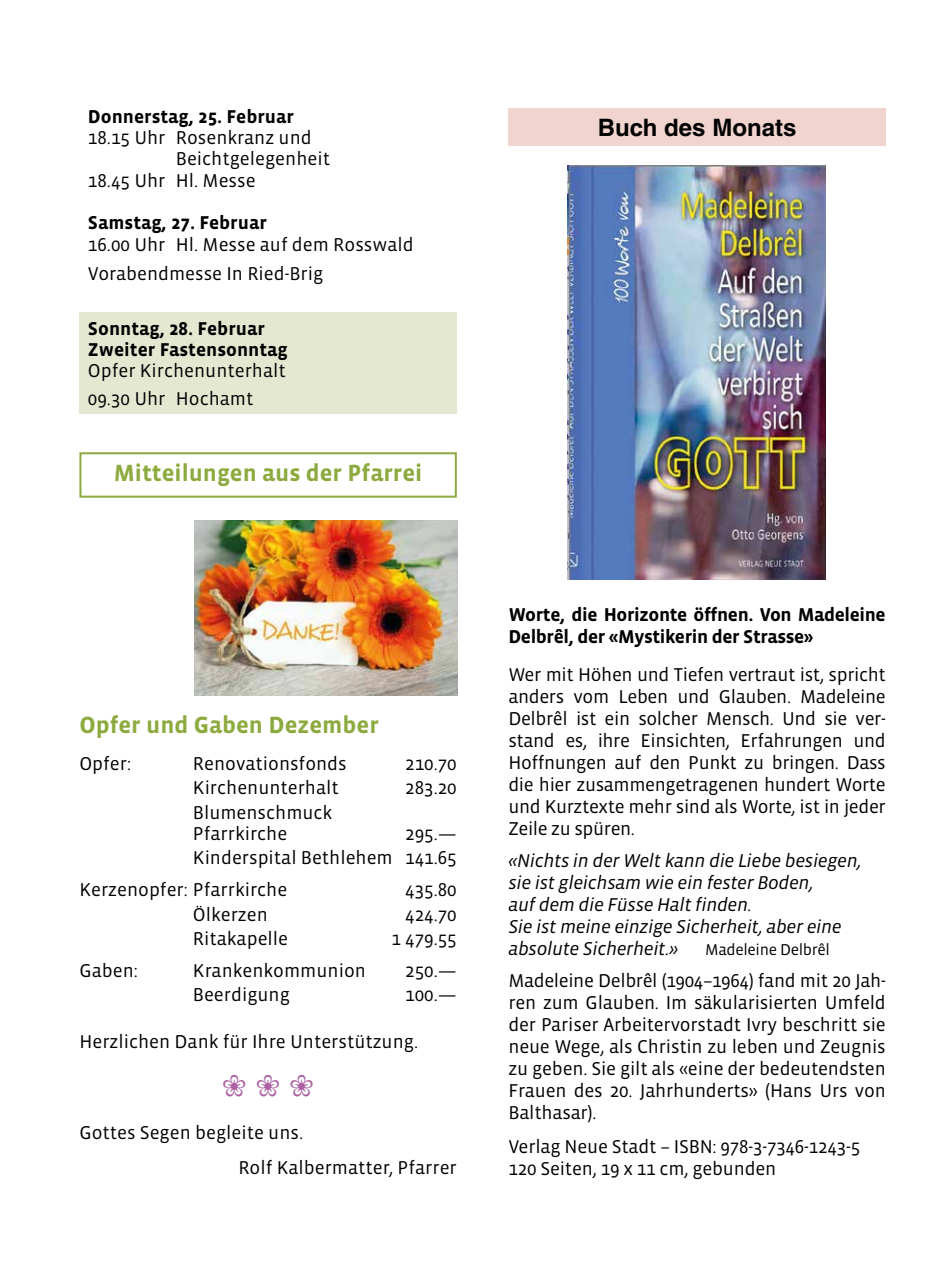
<style>
.page{position:relative;width:942px;height:1276px;background:#fff}
.page>*{position:absolute;margin:0;border:0;box-sizing:border-box;transform-origin:0 0}
.t1{font:30px "Zapf Dingbats ITC";color:#aa60a3}
.t2{font:700 24px "Vista Sans";color:#8daa3f}
.t3{font:700 24px "Helvetica";color:#000}
.t4{font:19px/22px "Vista Sans";color:#000}
.t5{font:italic 19px/22px "Vista Sans";letter-spacing:-.02em;color:#000}
.t6{font:700 19px/21px "Vista Sans";color:#000}
.t7{font:700 19px/22px "Vista Sans";letter-spacing:-.02em;color:#000}
.t8{font:16px "Vista Sans";letter-spacing:-.02em;color:#000}
</style>
<div class="page">
<div style="left:79px;top:312px;width:377px;height:101px;background:#e4e8d1"></div>
<div style="left:79px;top:452px;width:377px;height:45px;border:2px solid #8daa3f"></div>
<img style="left:194px;top:520px;width:263px;height:175px">
<div style="left:508px;top:108px;width:377px;height:38px;background:#f0d4cd"></div>
<img style="left:567px;top:165px;width:258px;height:414px">
<p class="t6" style="left:88px;top:106px;width:207px">Donnerstag, 25. Februar</p>
<p class="t4" style="left:88px;top:127px;width:225px">18.15 Uhr Rosenkranz und</p>
<p class="t4" style="left:176px;top:148px;width:155px">Beichtgelegenheit</p>
<p class="t4" style="left:88px;top:170px;width:169px">18.45 Uhr Hl. Messe</p>
<p class="t6" style="left:88px;top:213px;width:180px">Samstag, 27. Februar</p>
<p class="t4" style="left:88px;top:230px;width:327px;line-height:28.8px">16.00 Uhr Hl. Messe auf dem Rosswald<br>Vorabendmesse In Ried-Brig</p>
<p class="t6" style="left:88px;top:318px;width:201px">Sonntag, 28. Februar<br>Zweiter Fastensonntag</p>
<p class="t4" style="left:88px;top:357px;width:199px;line-height:28px">Opfer Kirchenunterhalt<br>09.30 Uhr Hochamt</p>
<p class="t2" style="left:114px;top:461px;width:310px">Mitteilungen aus der Pfarrei</p>
<p class="t2" style="left:79px;top:713px;width:301px">Opfer und Gaben Dezember</p>
<p class="t4" style="left:79px;top:753px;width:53px">Opfer:</p>
<p class="t4" style="left:193px;top:753px;width:155px">Renovationsfonds</p>
<p class="t4" style="left:405px;top:753px;width:53px">210.70</p>
<p class="t4" style="left:193px;top:777px;width:147px">Kirchenunterhalt</p>
<p class="t4" style="left:405px;top:777px;width:53px">283.20</p>
<p class="t4" style="left:193px;top:802px;width:141px;line-height:21.4px">Blumenschmuck<br>Pfarrkirche</p>
<p class="t4" style="left:193px;top:822px;width:265px;line-height:24.4px;text-align:right">295.—<br>Kinderspital Bethlehem 141.65</p>
<p class="t4" style="left:79px;top:879px;width:209px">Kerzenopfer: Pfarrkirche</p>
<p class="t4" style="left:405px;top:879px;width:53px">435.80</p>
<p class="t4" style="left:193px;top:903px;width:76px">Ölkerzen</p>
<p class="t4" style="left:405px;top:903px;width:53px">424.70</p>
<p class="t4" style="left:193px;top:928px;width:97px">Ritakapelle</p>
<p class="t4" style="left:391px;top:928px;width:67px">1 479.55</p>
<p class="t4" style="left:79px;top:959px;width:60px">Gaben:</p>
<p class="t4" style="left:193px;top:959px;width:174px">Krankenkommunion</p>
<p class="t4" style="left:405px;top:959px;width:53px">250.—</p>
<p class="t4" style="left:193px;top:984px;width:98px">Beerdigung</p>
<p class="t4" style="left:405px;top:984px;width:53px">100.—</p>
<p class="t4" style="left:79px;top:1030px;width:340px">Herzlichen Dank für Ihre Unterstützung.</p>
<h1 class="t1" style="left:222px;top:1072px;width:93px">❀ ❀ ❀</h1>
<p class="t4" style="left:238px;top:1115px;width:220px;line-height:34.8px;text-indent:-159px">Gottes Segen begleite uns.<br>Rolf Kalbermatter, Pfarrer</p>
<p class="t3" style="left:597px;top:113px;width:200px">Buch des Monats</p>
<p class="t7" style="left:508px;top:603px;width:379px">Worte, die Horizonte öffnen. Von Madeleine<br>Delbrêl, der «Mystikerin der Strasse»</p>
<p class="t4" style="left:508px;top:663px;width:379px;text-align:justify">Wer mit Höhen und Tiefen vertraut ist, spricht anders vom Leben und Glauben. Madeleine Delbrêl ist ein solcher Mensch. Und sie ver&shy;stand es, ihre Einsichten, Erfahrungen und Hoffnungen auf den Punkt zu bringen. Dass die hier zusammengetragenen hundert Worte und Kurztexte mehr sind als Worte, ist in jeder Zeile zu spüren.</p>
<p class="t5" style="left:508px;top:849px;width:354px">«Nichts in der Welt kann die Liebe besiegen, sie ist gleichsam wie ein fester Boden,<br>auf dem die Füsse Halt finden.<br>Sie ist meine einzige Sicherheit, aber eine absolute Sicherheit.»</p>
<p class="t8" style="left:704px;top:941px;width:126px">Madeleine Delbrêl</p>
<p class="t4" style="left:508px;top:969px;width:379px;text-align:justify">Madeleine Delbrêl (1904–1964) fand mit 20 Jah&shy;ren zum Glauben. Im säkularisierten Umfeld der Pariser Arbeitervorstadt Ivry beschritt sie neue Wege, als Christin zu leben und Zeugnis zu geben. Sie gilt als «eine der bedeutendsten Frauen des 20. Jahrhunderts» (Hans Urs von Balthasar).</p>
<p class="t4" style="left:508px;top:1135px;width:353px">Verlag Neue Stadt – ISBN: 978-3-7346-1243-5<br>120 Seiten, 19 x 11 cm, gebunden</p>
</div>
